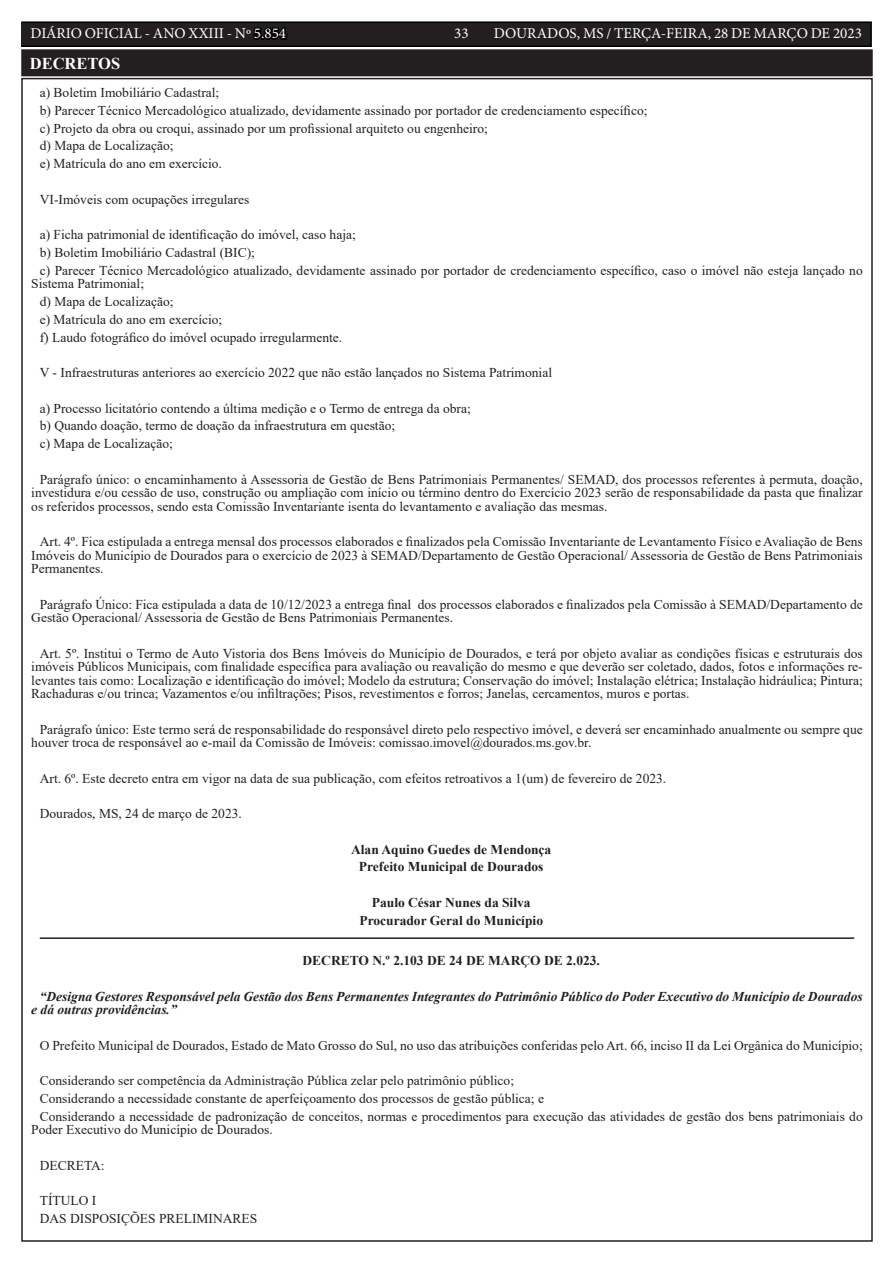
<style>
.page{position:relative;width:893px;height:1263px;background:#fff}
.page>*{position:absolute;margin:0;border:0;box-sizing:border-box;transform-origin:0 0}
.t1{font:700 16.5px "Times New Roman";color:#fff}
.t2{font:15px "Minion Pro";color:#fff}
.t3{font:13.5px/17.7px "Times New Roman";color:#231f20}
.t4{font:italic 700 13.5px/13.5px "Times New Roman";color:#231f20}
.t5{font:700 13.5px/17.7px "Times New Roman";color:#231f20;text-align:center}
.s1{color:#000}
</style>
<div class="page">
<div style="left:21px;top:22px;width:850px;height:24px;background:#231f20"></div>
<div style="left:21px;top:21px;width:851px;height:26px;border:2px solid #000"></div>
<hr style="left:40px;top:937px;width:814px;height:2px;background:#231f20">
<div style="left:23px;top:51px;width:848px;height:23px;background:#231f20"></div>
<div style="left:21px;top:49px;width:852px;height:27px;border:4px solid #231f20"></div>
<p class="t2" style="left:31px;top:24px;width:257px">DIÁRIO OFICIAL - ANO XXIII - Nº <span class="s1">5.854</span></p>
<p class="t2" style="left:454px;top:24px;width:16px">33</p>
<p class="t2" style="left:494px;top:24px;width:370px">DOURADOS, MS / TERÇA-FEIRA, 28 DE MARÇO DE 2023</p>
<p class="t1" style="left:30px;top:52px;width:92px">DECRETOS</p>
<p class="t3" style="left:40px;top:83px;width:609px">a) Boletim Imobiliário Cadastral;<br>b) Parecer Técnico Mercadológico atualizado, devidamente assinado por portador de credenciamento específico; c) Projeto da obra ou croqui, assinado por um profissional arquiteto ou engenheiro;<br>d) Mapa de Localização;<br>e) Matrícula do ano em exercício.</p>
<p class="t3" style="left:40px;top:190px;width:211px">VI-Imóveis com ocupações irregulares</p>
<p class="t3" style="left:40px;top:225px;width:824px">a) Ficha patrimonial de identificação do imóvel, caso haja;<br>b) Boletim Imobiliário Cadastral (BIC);<br>c) Parecer Técnico Mercadológico atualizado, devidamente assinado por portador de credenciamento específico, caso o imóvel não esteja lançado no</p>
<p class="t3" style="left:40px;top:274px;width:304px;text-indent:-9px">Sistema Patrimonial;<br>d) Mapa de Localização;<br>e) Matrícula do ano em exercício;<br>f) Laudo fotográfico do imóvel ocupado irregularmente.</p>
<p class="t3" style="left:40px;top:363px;width:514px">V - Infraestruturas anteriores ao exercício 2022 que não estão lançados no Sistema Patrimonial</p>
<p class="t3" style="left:40px;top:399px;width:433px">a) Processo licitatório contendo a última medição e o Termo de entrega da obra; b) Quando doação, termo de doação da infraestrutura em questão;<br>c) Mapa de Localização;</p>
<p class="t3" style="left:31px;top:472px;width:833px;line-height:13.5px;text-align:justify;text-indent:9px">Parágrafo único: o encaminhamento à Assessoria de Gestão de Bens Patrimoniais Permanentes/ SEMAD, dos processos referentes à permuta, doação, investidura e/ou cessão de uso, construção ou ampliação com início ou término dentro do Exercício 2023 serão de responsabilidade da pasta que finalizar os referidos processos, sendo esta Comissão Inventariante isenta do levantamento e avaliação das mesmas.</p>
<p class="t3" style="left:31px;top:534px;width:833px;line-height:13.5px;text-align:justify;text-indent:9px">Art. 4º. Fica estipulada a entrega mensal dos processos elaborados e finalizados pela Comissão Inventariante de Levantamento Físico e Avaliação de Bens Imóveis do Município de Dourados para o exercício de 2023 à SEMAD/Departamento de Gestão Operacional/ Assessoria de Gestão de Bens Patrimoniais Permanentes.</p>
<p class="t3" style="left:31px;top:597px;width:833px;line-height:13.5px;text-indent:9px">Parágrafo Único: Fica estipulada a data de 10/12/2023 a entrega final dos processos elaborados e finalizados pela Comissão à SEMAD/Departamento de<br>Gestão Operacional/ Assessoria de Gestão de Bens Patrimoniais Permanentes.</p>
<p class="t3" style="left:31px;top:646px;width:833px;line-height:13.5px;text-align:justify;text-indent:9px">Art. 5º. Institui o Termo de Auto Vistoria dos Bens Imóveis do Município de Dourados, e terá por objeto avaliar as condições físicas e estruturais dos imóveis Públicos Municipais, com finalidade específica para avaliação ou reavalição do mesmo e que deverão ser coletado, dados, fotos e informações re&shy;levantes tais como: Localização e identificação do imóvel; Modelo da estrutura; Conservação do imóvel; Instalação elétrica; Instalação hidráulica; Pintura; Rachaduras e/ou trinca; Vazamentos e/ou infiltrações; Pisos, revestimentos e forros; Janelas, cercamentos, muros e portas.</p>
<p class="t3" style="left:31px;top:722px;width:833px;line-height:13.5px;text-indent:9px">Parágrafo único: Este termo será de responsabilidade do responsável direto pelo respectivo imóvel, e deverá ser encaminhado anualmente ou sempre que houver troca de responsável ao e-mail da Comissão de Imóveis: comissao.imovel@dourados.ms.gov.br.</p>
<p class="t3" style="left:40px;top:769px;width:628px">Art. 6º. Este decreto entra em vigor na data de sua publicação, com efeitos retroativos a 1(um) de fevereiro de 2023.</p>
<p class="t3" style="left:40px;top:804px;width:204px">Dourados, MS, 24 de março de 2023.</p>
<p class="t5" style="left:351px;top:840px;width:202px">Alan Aquino Guedes de Mendonça<br>Prefeito Municipal de Dourados</p>
<p class="t5" style="left:359px;top:893px;width:185px">Paulo César Nunes da Silva<br>Procurador Geral do Município</p>
<p class="t5" style="left:302px;top:951px;width:299px">DECRETO N.º 2.103 DE 24 DE MARÇO DE 2.023.</p>
<p class="t4" style="left:31px;top:989px;width:833px;text-indent:9px">“Designa Gestores Responsável pela Gestão dos Bens Permanentes Integrantes do Patrimônio Público do Poder Executivo do Município de Dourados e dá outras providências.”</p>
<p class="t3" style="left:40px;top:1036px;width:824px">O Prefeito Municipal de Dourados, Estado de Mato Grosso do Sul, no uso das atribuições conferidas pelo Art. 66, inciso II da Lei Orgânica do Município;</p>
<p class="t3" style="left:40px;top:1071px;width:824px">Considerando ser competência da Administração Pública zelar pelo patrimônio público;<br>Considerando a necessidade constante de aperfeiçoamento dos processos de gestão pública; e<br>Considerando a necessidade de padronização de conceitos, normas e procedimentos para execução das atividades de gestão dos bens patrimoniais do</p>
<p class="t3" style="left:31px;top:1120px;width:243px">Poder Executivo do Município de Dourados.</p>
<p class="t3" style="left:40px;top:1156px;width:66px">DECRETA:</p>
<p class="t3" style="left:40px;top:1191px;width:219px">TÍTULO I<br>DAS DISPOSIÇÕES PRELIMINARES</p>
</div>
